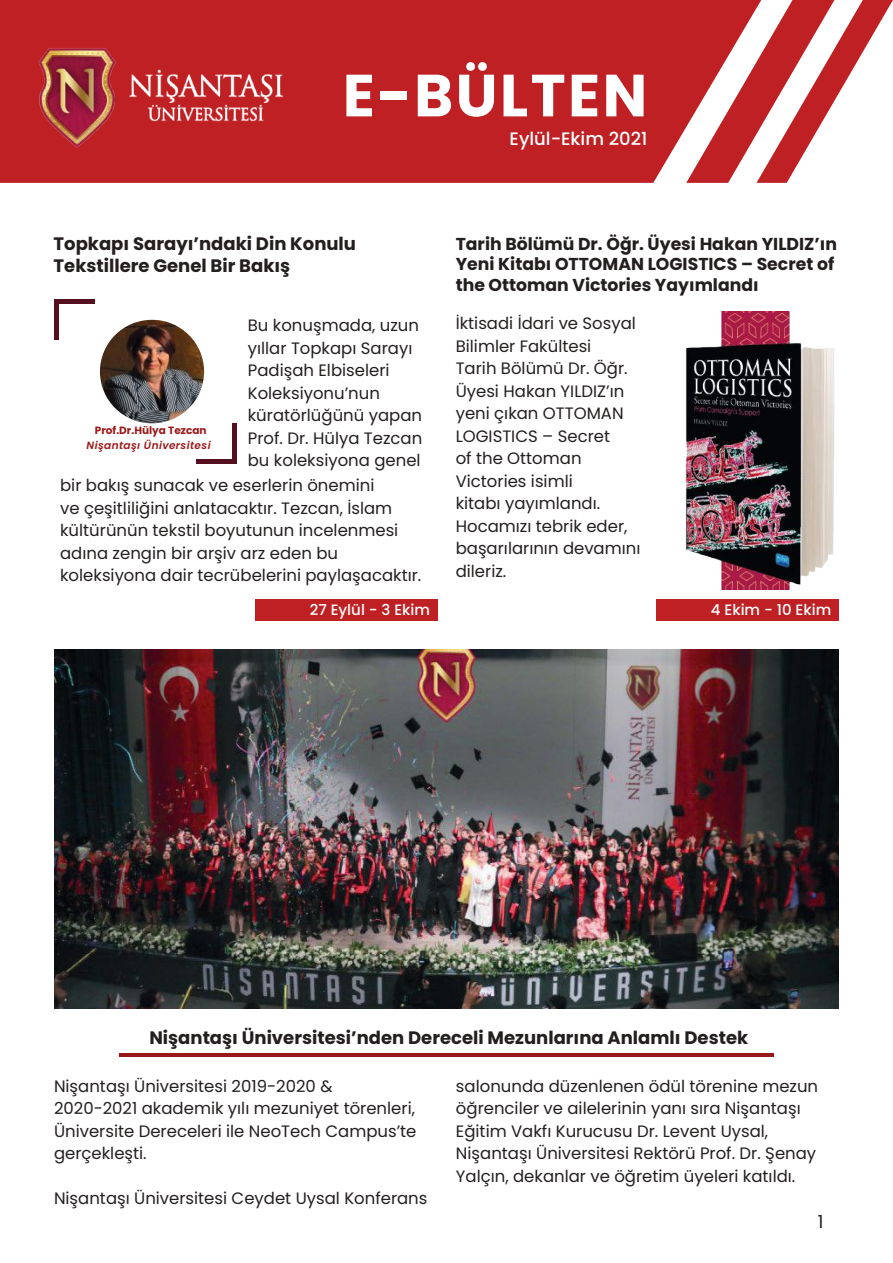
<style>
.page{position:relative;width:893px;height:1263px;background:#fff}
.page>*{position:absolute;margin:0;border:0;box-sizing:border-box;transform-origin:0 0}
.t1{font:700 59.4px "Poppins";letter-spacing:.04em;color:#fff}
.t2{font:700 18px/21.6px "Poppins";color:#241f1f}
.t3{font:500 18px "Poppins";color:#fff}
.t4{font:18px "Poppins";color:#241f1f}
.t5{font:700 17.25px/20.7px "Poppins";color:#241f1f}
.t6{font:16.5px/22.5px "Poppins";color:#241f1f}
.t7{font:500 15px "Poppins";color:#fff}
.t8{font:italic 600 10.5px "Poppins";letter-spacing:.04em;color:#9c191b}
.t9{font:700 10.5px "Poppins";color:#9c191b}
</style>
<div class="page">
<hr style="left:119px;top:1053px;width:654px;height:4px;background:#98181a">
<div style="left:255px;top:599px;width:182px;height:21px;background:#be2023"></div>
<img style="left:54px;top:649px;width:785px;height:359px">
<div style="left:54px;top:299px;width:41px;height:5px;background:#55101f"></div>
<div style="left:54px;top:299px;width:5px;height:41px;background:#55101f"></div>
<hr style="left:196px;top:460px;width:41px;height:4px;background:#55101f">
<div style="left:232px;top:423px;width:5px;height:41px;background:#55101f"></div>
<div style="left:656px;top:600px;width:183px;height:21px;background:#be2023"></div>
<div style="left:0;top:0;width:686px;height:183px;background:#be2023"></div>
<img style="left:38px;top:36px;width:244px;height:118px">
<svg style="left:686px;top:0;width:207px;height:183px"></svg>
<img style="left:100px;top:320px;width:104px;height:103px;border-radius:52px">
<img style="left:685px;top:312px;width:149px;height:278px">
<h1 class="t1" style="left:343px;top:61px;width:306px">E-BÜLTEN</h1>
<p class="t3" style="left:510px;top:129px;width:139px">Eylül-Ekim 2021</p>
<p class="t2" style="left:54px;top:233px;width:304px">Topkapı Sarayı’ndaki Din Konulu<br>Tekstillere Genel Bir Bakış</p>
<p class="t9" style="left:95px;top:425px;width:113px">Prof.Dr.Hülya Tezcan</p>
<p class="t8" style="left:87px;top:439px;width:126px">Nişantaşı Üniversitesi</p>
<p class="t6" style="left:248px;top:314px;width:176px">Bu konuşmada, uzun yıllar Topkapı Sarayı<br>Padişah Elbiseleri<br>Koleksiyonu’nun küratörlüğünü yapan<br>Prof. Dr. Hülya Tezcan bu koleksiyona genel</p>
<p class="t6" style="left:60px;top:474px;width:363px">bir bakış sunacak ve eserlerin önemini<br>ve çeşitliliğini anlatacaktır. Tezcan, İslam kültürünün tekstil boyutunun incelenmesi adına zengin bir arşiv arz eden bu koleksiyona dair tecrübelerini paylaşacaktır.</p>
<p class="t7" style="left:310px;top:601px;width:122px">27 Eylül - 3 Ekim</p>
<p class="t5" style="left:456px;top:233px;width:383px">Tarih Bölümü Dr. Öğr. Üyesi Hakan YILDIZ’ın<br>Yeni Kitabı OTTOMAN LOGISTICS – Secret of the Ottoman Victories Yayımlandı</p>
<p class="t6" style="left:456px;top:312px;width:186px">İktisadi İdari ve Sosyal<br>Bilimler Fakültesi<br>Tarih Bölümü Dr. Öğr.<br>Üyesi Hakan YILDIZ’ın yeni çıkan OTTOMAN<br>LOGISTICS – Secret<br>of the Ottoman<br>Victories isimli<br>kitabı yayımlandı.<br>Hocamızı tebrik eder, başarılarının devamını dileriz.</p>
<p class="t7" style="left:712px;top:603px;width:122px">4 Ekim - 10 Ekim</p>
<p class="t2" style="left:149px;top:1027px;width:600px">Nişantaşı Üniversitesi’nden Dereceli Mezunlarına Anlamlı Destek</p>
<p class="t6" style="left:54px;top:1074px;width:364px">Nişantaşı Üniversitesi 2019-2020 &amp; 2020-2021 akademik yılı mezuniyet törenleri, Üniversite Dereceleri ile NeoTech Campus’te gerçekleşti.</p>
<p class="t6" style="left:54px;top:1187px;width:375px">Nişantaşı Üniversitesi Ceydet Uysal Konferans</p>
<p class="t6" style="left:456px;top:1075px;width:364px">salonunda düzenlenen ödül törenine mezun öğrenciler ve ailelerinin yanı sıra Nişantaşı Eğitim Vakfı Kurucusu Dr. Levent Uysal, Nişantaşı Üniversitesi Rektörü Prof. Dr. Şenay Yalçın, dekanlar ve öğretim üyeleri katıldı.</p>
<p class="t4" style="left:818px;top:1211px;width:7px">1</p>
</div>
